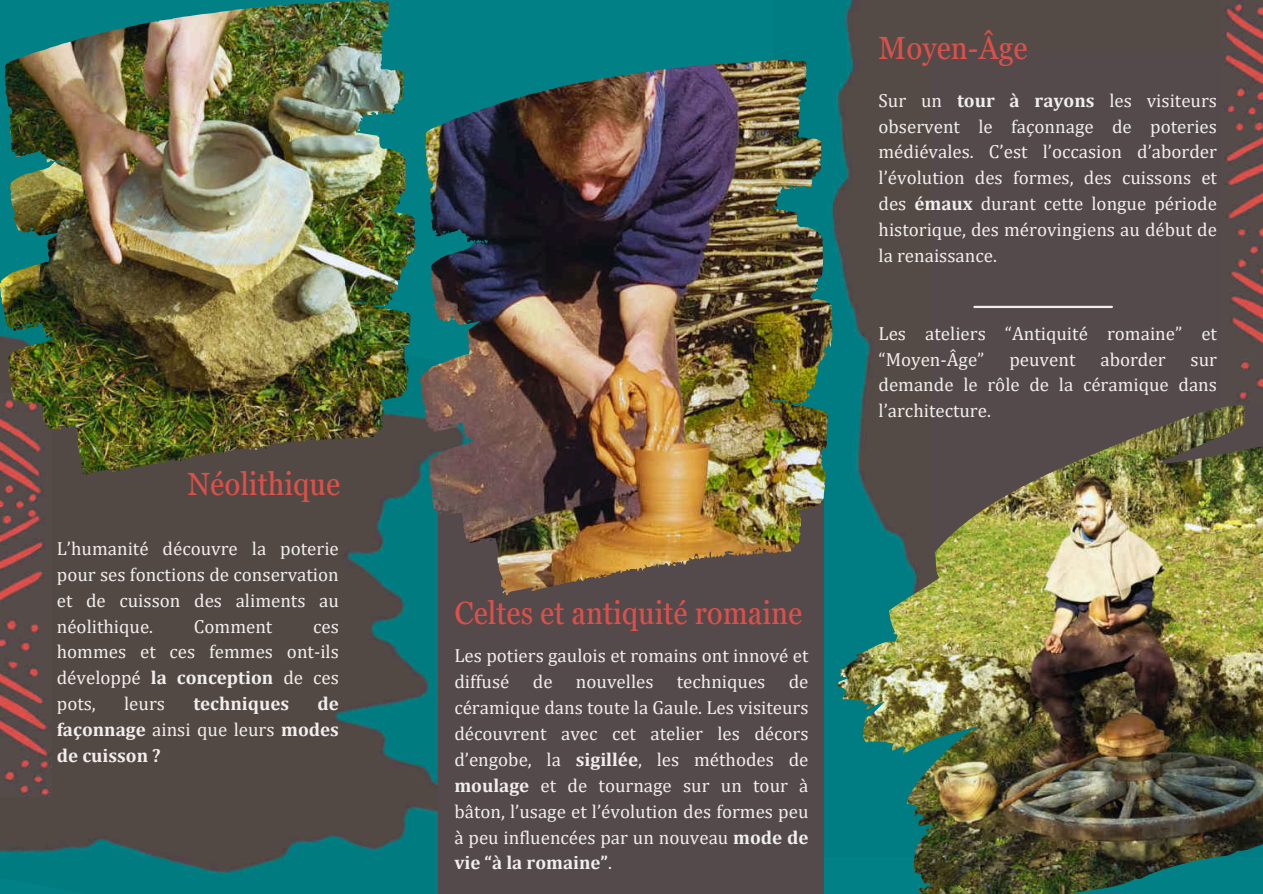
<style>
.page{position:relative;width:1263px;height:894px;background:#fff}
.page>*{position:absolute;margin:0;border:0;box-sizing:border-box;transform-origin:0 0}
.t1{font:condensed 32.1px "Georgia Pro";color:#db504a}
.t2{font:18.9px/26px "Cambria";color:#f1eeee;text-align:justify}
.t3{font:700 18.9px/26px "Cambria";color:#f1eeee;text-align:justify}
.s1{font-weight:700}
.s2{font-weight:400}
</style>
<div class="page">
<img style="left:0;top:0;width:838px;height:893px">
<img style="left:774px;top:0;width:448px;height:856px">
<div style="left:932px;top:49px;width:331px;height:516px;background:#54494b"></div>
<img style="left:838px;top:405px;width:425px;height:488px">
<img style="left:0;top:210px;width:652px;height:683px">
<svg style="left:439px;top:494px;width:385px;height:399px;background:#5e4f48"></svg>
<img style="left:1222px;top:0;width:41px;height:402px">
<img style="left:773px;top:89px;width:59px;height:233px">
<img style="left:0;top:393px;width:51px;height:403px">
<img style="left:355px;top:26px;width:60px;height:207px">
<hr style="left:974px;top:306px;width:138px;height:2px;background:#f1eeee">
<h1 class="t1" style="left:187px;top:465px;width:154px">Néolithique</h1>
<p class="t2" style="left:57px;top:535px;width:284px">L’humanité découvre la poterie pour ses fonctions de conservation et de cuisson des aliments au néolithique.</p>
<p class="t2" style="left:194px;top:613px;width:80px">Comment</p>
<p class="t2" style="left:57px;top:613px;width:284px;text-indent:256px">ces hommes et ces femmes ont-ils développé <span class="s1">la conception</span> de ces pots,</p>
<p class="t3" style="left:57px;top:690px;width:284px;text-indent:261px">de façonnage <span class="s2">ainsi que leurs</span> modes de cuisson ?</p>
<p class="t2" style="left:124px;top:690px;width:42px">leurs</p>
<p class="t3" style="left:193px;top:690px;width:97px">techniques</p>
<h1 class="t1" style="left:878px;top:30px;width:151px">Moyen-Âge</h1>
<p class="t2" style="left:878px;top:87px;width:340px">Sur un <span class="s1">tour à rayons</span> les visiteurs observent le façonnage de poteries médiévales. C’est l’occasion d’aborder l’évolution des formes, des cuissons et des <span class="s1">émaux</span> durant cette longue période historique, des mérovingiens au début de la renaissance.</p>
<p class="t2" style="left:878px;top:320px;width:205px">Les ateliers “Antiquité</p>
<p class="t2" style="left:1107px;top:320px;width:111px">romaine” et</p>
<p class="t2" style="left:878px;top:346px;width:107px">“Moyen-Âge”</p>
<p class="t2" style="left:1009px;top:346px;width:68px">peuvent</p>
<p class="t2" style="left:1100px;top:346px;width:67px">aborder</p>
<p class="t2" style="left:878px;top:346px;width:340px;text-indent:312px">sur demande le rôle de la céramique dans l’architecture.</p>
<h1 class="t1" style="left:454px;top:595px;width:349px">Celtes et antiquité romaine</h1>
<p class="t2" style="left:454px;top:642px;width:356px">Les potiers gaulois et romains ont innové et diffusé</p>
<p class="t2" style="left:454px;top:668px;width:356px;text-align:left;text-indent:78px">de nouvelles techniques de céramique dans toute la Gaule. Les visiteurs découvrent avec cet atelier les décors d’engobe, la <span class="s1">sigillée</span>, les méthodes de <span class="s1">moulage</span> et de tournage sur un tour à bâton, l’usage et l’évolution des formes peu à peu influencées par un nouveau <span class="s1">mode de vie “à la romaine”</span>.</p>
</div>
